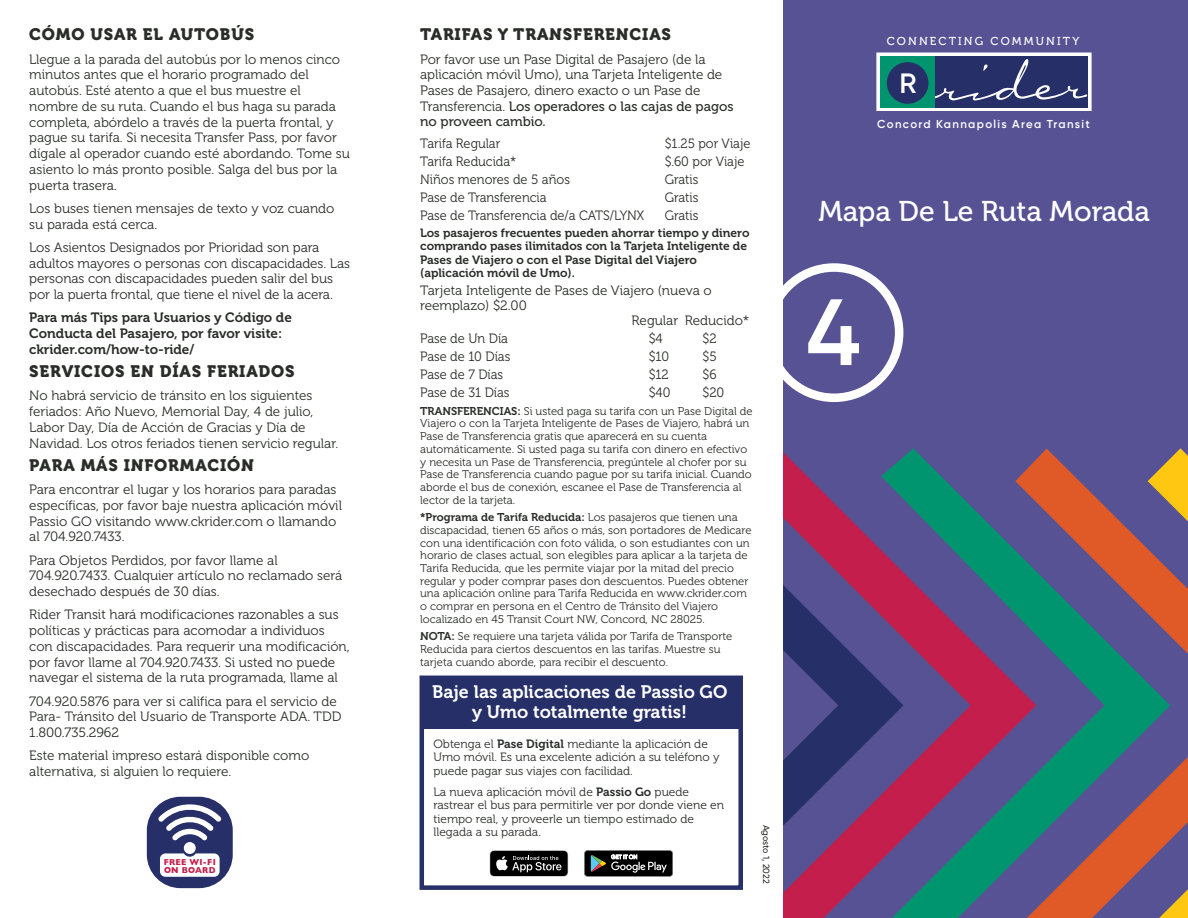
<style>
.page{position:relative;width:1188px;height:918px;background:#fff}
.page>*{position:absolute;margin:0;border:0;box-sizing:border-box;transform-origin:0 0}
.t1{font:600 93.9px "Gilroy";color:#fff}
.t2{font:28.5px "Museo 500";color:#fff}
.t3{font:600 27.9px "Gilroy";color:#fff}
.t4{font:18px/19.5px "Museo 700";color:#fff;text-align:center}
.t5{font:16.5px "Museo 900";letter-spacing:.05em;color:#292d28}
.t6{font:13.5px/15.8px "Museo 300";color:#292d28}
.t7{font:13.5px "Museo 300";color:#292d28;scale:.95 1}
.t8{font:13.5px/15.8px "Museo 700";color:#292d28}
.t9{font:13.5px/15px "Museo 500";color:#292d28}
.t10{font:12px/13.5px "Museo 300";color:#292d28}
.t11{font:12px/13.5px "Museo 700";color:#292d28}
.t12{font:600 11.55px "Gilroy";letter-spacing:.115em;color:#fff}
.t13{font:11.55px "Museo 500";letter-spacing:.185em;color:#fff}
.t14{font:11.25px/12.8px "Museo 300";color:#292d28}
.t15{font:11.25px "Museo 700";color:#292d28}
.t16{font:500 9px "Gilroy";letter-spacing:-.01em;color:#292d28}
.t17{font:700 8.7px/7.8px "Gill Sans";letter-spacing:.035em;color:#c41f4c;scale:.94 1}
.s1{font-family:"Museo 300"}
.s2{font-family:"Museo 700"}
</style>
<div class="page">
<div style="left:783px;top:0;width:405px;height:918px;background:#575294"></div>
<svg style="left:876px;top:52px;width:216px;height:59px;background:#d3dbe2"></svg>
<div style="left:935px;top:56px;width:152px;height:51px;background:#262f67"></div>
<svg style="left:935px;top:59px;width:152px;height:42px"></svg>
<div style="left:881px;top:56px;width:54px;height:51px;background:#00956e"></div>
<div style="left:887px;top:62px;width:41px;height:42px;background:#262f67;border-radius:50%"></div>
<svg style="left:1170px;top:448px;width:18px;height:470px"></svg>
<svg style="left:783px;top:452px;width:30px;height:466px"></svg>
<svg style="left:813px;top:482px;width:67px;height:436px"></svg>
<svg style="left:880px;top:448px;width:290px;height:470px"></svg>
<svg style="left:783px;top:263px;width:120px;height:139px"></svg>
<div style="left:147px;top:797px;width:86px;height:91px;background:#262f67;border-radius:34px"></div>
<svg style="left:158px;top:800px;width:63px;height:41px"></svg>
<div style="left:184px;top:842px;width:12px;height:12px;background:#fff;border-radius:50%"></div>
<svg style="left:160px;top:853px;width:60px;height:24px"></svg>
<div style="left:420px;top:676px;width:323px;height:214px;border:4px solid #262f67"></div>
<div style="left:422px;top:678px;width:319px;height:51px;background:#262f67"></div>
<svg style="left:584px;top:850px;width:89px;height:27px;background:#323433"></svg>
<svg style="left:490px;top:850px;width:78px;height:27px;background:#373737"></svg>
<p class="t5" style="left:29px;top:25px;width:226px">CÓMO USAR EL AUTOBÚS</p>
<p class="t6" style="left:29px;top:51px;width:322px">Llegue a la parada del autobús por lo menos cinco minutos antes que el horario programado del autobús. Esté atento a que el bus muestre el nombre de su ruta. Cuando el bus haga su parada completa, abórdelo a través de la puerta frontal, y pague su tarifa. Si necesita Transfer Pass, por favor dígale al operador cuando esté abordando. Tome su asiento lo más pronto posible. Salga del bus por la puerta trasera.</p>
<p class="t6" style="left:29px;top:201px;width:307px">Los buses tienen mensajes de texto y voz cuando su parada está cerca.</p>
<p class="t6" style="left:29px;top:240px;width:322px">Los Asientos Designados por Prioridad son para adultos mayores o personas con discapacidades. Las personas con discapacidades pueden salir del bus por la puerta frontal, que tiene el nivel de la acera.</p>
<p class="t8" style="left:29px;top:310px;width:264px">Para más Tips para Usuarios y Código de<br>Conducta del Pasajero, por favor visite: ckrider.com/how-to-ride/</p>
<p class="t5" style="left:29px;top:362px;width:267px">SERVICIOS EN DÍAS FERIADOS</p>
<p class="t6" style="left:29px;top:388px;width:311px">No habrá servicio de tránsito en los siguientes feriados: Año Nuevo, Memorial Day, 4 de julio, Labor Day, Día de Acción de Gracias y Día de Navidad. Los otros feriados tienen servicio regular.</p>
<p class="t5" style="left:29px;top:456px;width:226px">PARA MÁS INFORMACIÓN</p>
<p class="t6" style="left:29px;top:482px;width:314px">Para encontrar el lugar y los horarios para paradas específicas, por favor baje nuestra aplicación móvil Passio GO visitando www.ckrider.com o llamando al 704.920.7433.</p>
<p class="t6" style="left:29px;top:552px;width:314px">Para Objetos Perdidos, por favor llame al<br>704.920.7433. Cualquier artículo no reclamado será desechado después de 30 días.</p>
<p class="t6" style="left:29px;top:607px;width:322px">Rider Transit hará modificaciones razonables a sus políticas y prácticas para acomodar a individuos con discapacidades. Para requerir una modificación, por favor llame al 704.920.7433. Si usted no puede navegar el sistema de la ruta programada, llame al</p>
<p class="t6" style="left:29px;top:693px;width:314px">704.920.5876 para ver si califica para el servicio de<br>Para- Tránsito del Usuario de Transporte ADA. TDD<br>1.800.735.2962</p>
<p class="t6" style="left:29px;top:748px;width:282px">Este material impreso estará disponible como alternativa, si alguien lo requiere.</p>
<p class="t17" style="left:164px;top:858px;width:57px">FREE WI-FI<br>ON BOARD</p>
<p class="t5" style="left:420px;top:25px;width:252px">TARIFAS Y TRANSFERENCIAS</p>
<p class="t6" style="left:420px;top:51px;width:304px">Por favor use un Pase Digital de Pasajero (de la aplicación móvil Umo), una Tarjeta Inteligente de<br>Pases de Pasajero, dinero exacto o un Pase de</p>
<p class="t9" style="left:420px;top:99px;width:315px"><span class="s1">Transferencia.</span> Los operadores o las cajas de pagos no proveen cambio.</p>
<p class="t7" style="left:420px;top:136px;width:86px">Tarifa Regular</p>
<p class="t7" style="left:665px;top:136px;width:92px">$1.25 por Viaje</p>
<p class="t7" style="left:420px;top:154px;width:103px">Tarifa Reducida*</p>
<p class="t7" style="left:665px;top:154px;width:85px">$.60 por Viaje</p>
<p class="t7" style="left:420px;top:172px;width:159px">Niños menores de 5 años</p>
<p class="t7" style="left:665px;top:172px;width:37px">Gratis</p>
<p class="t7" style="left:420px;top:190px;width:135px">Pase de Transferencia</p>
<p class="t7" style="left:665px;top:190px;width:37px">Gratis</p>
<p class="t7" style="left:420px;top:208px;width:237px">Pase de Transferencia de/a CATS/LYNX</p>
<p class="t7" style="left:665px;top:208px;width:37px">Gratis</p>
<p class="t11" style="left:420px;top:226px;width:331px">Los pasajeros frecuentes pueden ahorrar tiempo y dinero comprando pases ilimitados con la Tarjeta Inteligente de Pases de Viajero o con el Pase Digital del Viajero (aplicación móvil de Umo).</p>
<p class="t6" style="left:420px;top:283px;width:293px">Tarjeta Inteligente de Pases de Viajero (nueva o</p>
<p class="t6" style="left:420px;top:298px;width:108px">reemplazo) $2.00</p>
<p class="t6" style="left:632px;top:313px;width:119px">Regular Reducido*</p>
<p class="t7" style="left:420px;top:331px;width:94px">Pase de Un Día</p>
<p class="t7" style="left:649px;top:331px;width:16px">$4</p>
<p class="t7" style="left:703px;top:331px;width:16px">$2</p>
<p class="t7" style="left:420px;top:349px;width:96px">Pase de 10 Días</p>
<p class="t7" style="left:649px;top:349px;width:23px">$10</p>
<p class="t7" style="left:703px;top:349px;width:16px">$5</p>
<p class="t7" style="left:420px;top:367px;width:89px">Pase de 7 Días</p>
<p class="t7" style="left:649px;top:367px;width:23px">$12</p>
<p class="t7" style="left:703px;top:367px;width:16px">$6</p>
<p class="t7" style="left:420px;top:385px;width:96px">Pase de 31 Días</p>
<p class="t7" style="left:649px;top:385px;width:24px">$40</p>
<p class="t7" style="left:703px;top:385px;width:24px">$20</p>
<p class="t14" style="left:420px;top:405px;width:334px"><span class="s2">TRANSFERENCIAS:</span> Si usted paga su tarifa con un Pase Digital de Viajero o con la Tarjeta Inteligente de Pases de Viajero, habrá un Pase de Transferencia gratis que aparecerá en su cuenta automáticamente. Si usted paga su tarifa con dinero en efectivo y necesita un Pase de Transferencia, pregúntele al chofer por su Pase de Transferencia cuando pague por su tarifa inicial. Cuando aborde el bus de conexión, escanee el Pase de Transferencia al lector de la tarjeta.</p>
<p class="t15" style="left:420px;top:511px;width:319px">*Programa de Tarifa Reducida: <span class="s1">Los pasajeros que tienen una</span></p>
<p class="t14" style="left:420px;top:524px;width:333px">discapacidad, tienen 65 años o más, son portadores de Medicare con una identificación con foto válida, o son estudiantes con un horario de clases actual, son elegibles para aplicar a la tarjeta de Tarifa Reducida, que les permite viajar por la mitad del precio regular y poder comprar pases don descuentos. Puedes obtener una aplicación online para Tarifa Reducida en www.ckrider.com o comprar en persona en el Centro de Tránsito del Viajero localizado en 45 Transit Court NW, Concord, NC 28025.</p>
<p class="t14" style="left:420px;top:630px;width:314px"><span class="s2">NOTA:</span> Se requiere una tarjeta válida por Tarifa de Transporte<br>Reducida para ciertos descuentos en las tarifas. Muestre su tarjeta cuando aborde, para recibir el descuento.</p>
<h3 class="t4" style="left:432px;top:683px;width:297px">Baje las aplicaciones de Passio GO y Umo totalmente gratis!</h3>
<p class="t10" style="left:434px;top:737px;width:288px">Obtenga el <span class="s2">Pase Digital</span> mediante la aplicación de<br>Umo móvil. Es una excelente adición a su teléfono y puede pagar sus viajes con facilidad.</p>
<p class="t10" style="left:434px;top:785px;width:292px">La nueva aplicación móvil de <span class="s2">Passio Go</span> puede rastrear el bus para permitirle ver por donde viene en tiempo real, y proveerle un tiempo estimado de llegada a su parada.</p>
<p class="t16" style="left:772px;top:825px;width:60px;rotate:90deg">Agosto 1, 2022</p>
<p class="t13" style="left:887px;top:35px;width:194px">CONNECTING COMMUNITY</p>
<h3 class="t3" style="left:899px;top:66px;width:19px">R</h3>
<p class="t12" style="left:877px;top:116px;width:214px">Concord Kannapolis Area Transit</p>
<h2 class="t2" style="left:818px;top:195px;width:333px">Mapa De Le Ruta Morada</h2>
<h1 class="t1" style="left:806px;top:274px;width:56px">4</h1>
</div>
